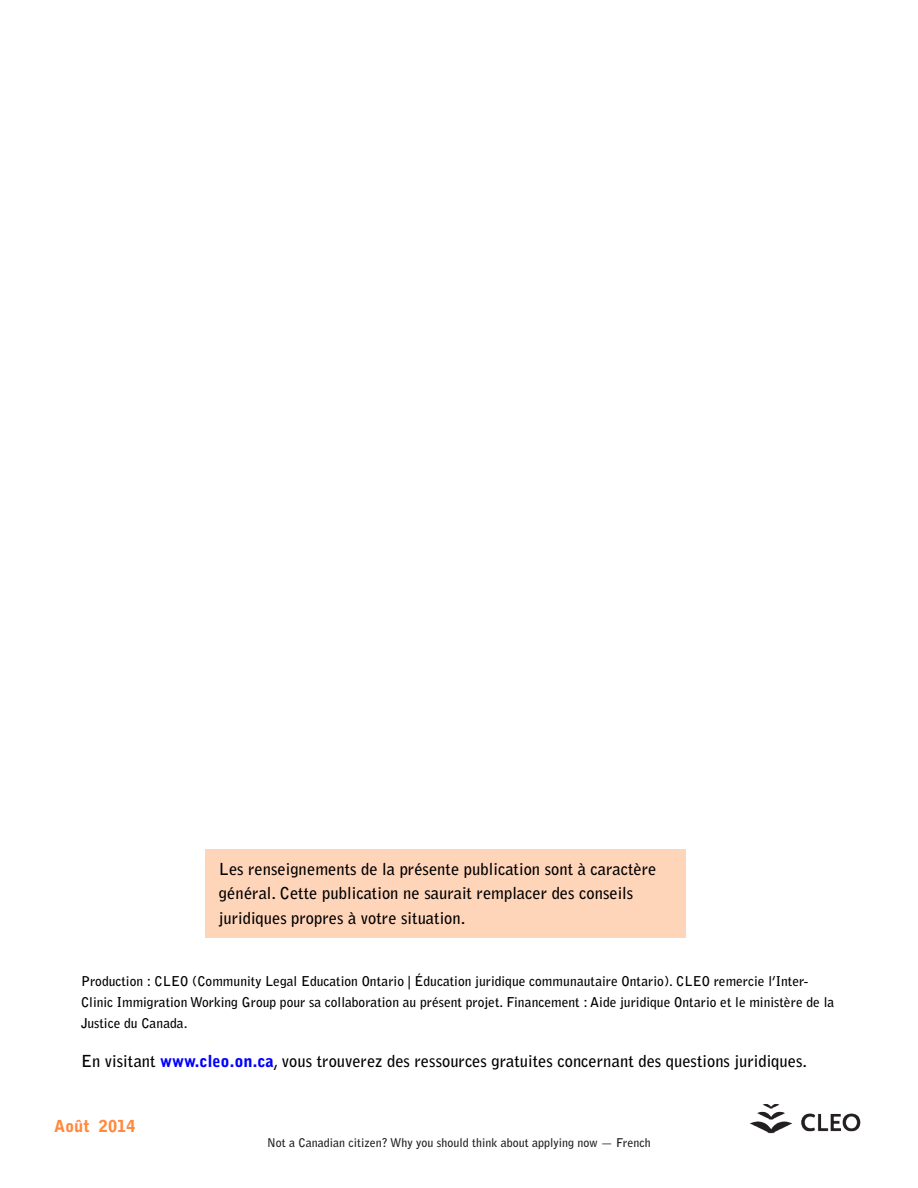
<style>
.page{position:relative;width:918px;height:1188px;background:#fff}
.page>*{position:absolute;margin:0;border:0;box-sizing:border-box;transform-origin:0 0}
.t1{font:700 16.5px/24.8px "Bell Gothic Std";color:#000}
.t2{font:900 16.5px "Bell Gothic Std";color:#ff893d}
.t3{font:700 13.5px/21px "Bell Gothic Std";color:#000}
.t4{font:700 12px "Bell Gothic Std";color:#231f20}
.s1{font-weight:900;color:#00f}
</style>
<div class="page">
<div style="left:205px;top:849px;width:481px;height:89px;background:#ffd5ba"></div>
<img style="left:750px;top:1105px;width:111px;height:29px">
<p class="t1" style="left:219px;top:856px;width:439px">Les renseignements de la présente publication sont à caractère général. Cette publication ne saurait remplacer des conseils juridiques propres à votre situation.</p>
<p class="t3" style="left:81px;top:971px;width:755px">Production : CLEO (Community Legal Education Ontario | Éducation juridique communautaire Ontario). CLEO remercie l’Inter-<br>Clinic Immigration Working Group pour sa collaboration au présent projet. Financement : Aide juridique Ontario et le ministère de la<br>Justice du Canada.</p>
<p class="t1" style="left:81px;top:1048px;width:728px">En visitant <span class="s1">www.cleo.on.ca</span>, vous trouverez des ressources gratuites concernant des questions juridiques.</p>
<p class="t2" style="left:54px;top:1116px;width:83px">Août 2014</p>
<p class="t4" style="left:267px;top:1136px;width:385px">Not a Canadian citizen? Why you should think about applying now — French</p>
</div>
